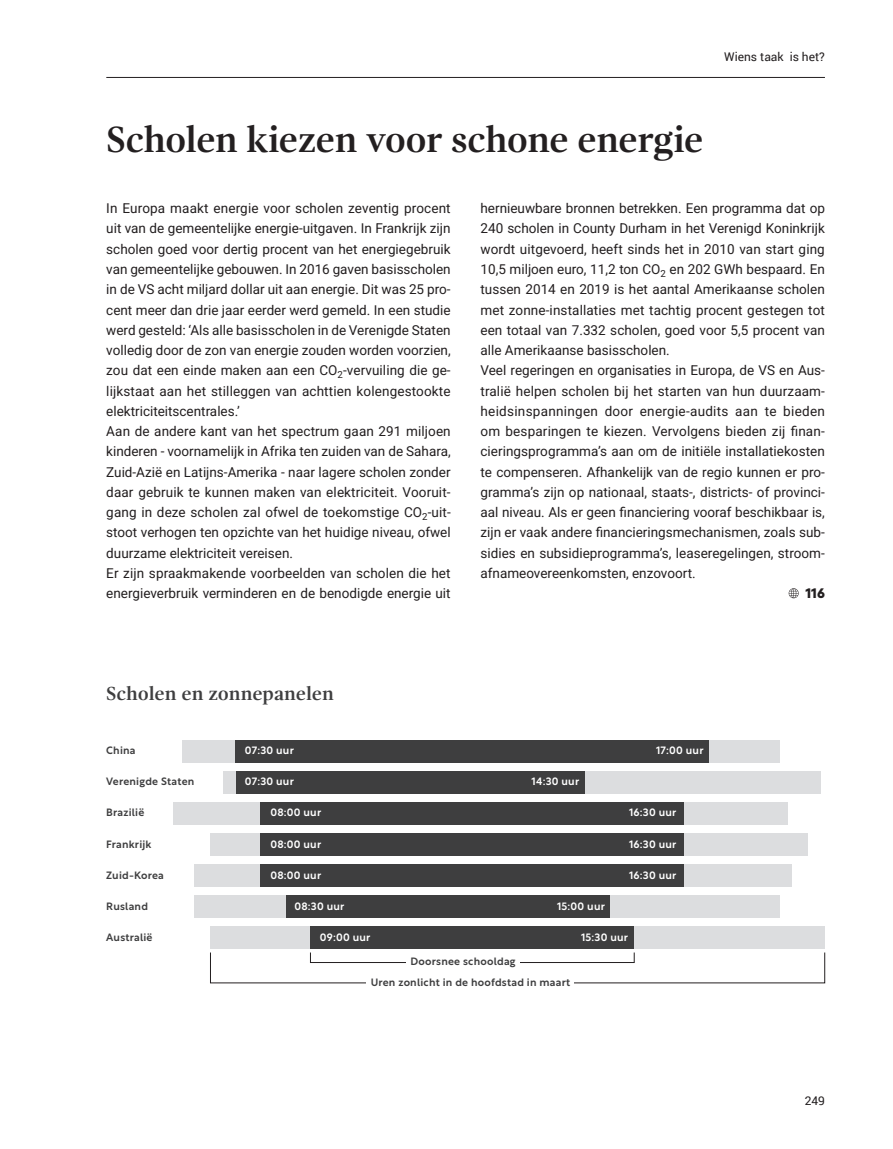
<style>
.page{position:relative;width:893px;height:1149px;background:#fff}
.page>*{position:absolute;margin:0;border:0;box-sizing:border-box;transform-origin:0 0}
.t1{font:700 37.5px "Gandhi Serif";letter-spacing:-.02em;color:#231f20}
.t2{font:700 19.5px "Gandhi Serif";letter-spacing:-.005em;color:#3e3e3f}
.t3{font:13.5px/20.2px "Roboto";color:#231f20}
.t4{font:700 13.5px "Rustica";color:#231f20}
.t5{font:12px "Roboto";color:#231f20}
.t6{font:500 10.5px/21.1px "Rustica";letter-spacing:.02em;color:#3e3e3f}
.t7{font:500 10.5px "Rustica";letter-spacing:.02em;color:#fff}
</style>
<div class="page">
<svg style="left:789px;top:588px;width:10px;height:10px"></svg>
<div style="left:173px;top:802px;width:615px;height:22px;background:#dcdddf"></div>
<div style="left:261px;top:802px;width:423px;height:22px;background:#3e3e3f"></div>
<div style="left:210px;top:926px;width:615px;height:22px;background:#dcdddf"></div>
<div style="left:310px;top:926px;width:324px;height:22px;background:#3e3e3f"></div>
<div style="left:182px;top:740px;width:597px;height:22px;background:#dcdddf"></div>
<div style="left:236px;top:740px;width:473px;height:22px;background:#3e3e3f"></div>
<div style="left:223px;top:771px;width:597px;height:22px;background:#dcdddf"></div>
<div style="left:236px;top:771px;width:348px;height:22px;background:#3e3e3f"></div>
<div style="left:210px;top:833px;width:598px;height:22px;background:#dcdddf"></div>
<div style="left:261px;top:833px;width:423px;height:22px;background:#3e3e3f"></div>
<div style="left:194px;top:864px;width:598px;height:22px;background:#dcdddf"></div>
<div style="left:261px;top:864px;width:423px;height:22px;background:#3e3e3f"></div>
<div style="left:194px;top:895px;width:585px;height:22px;background:#dcdddf"></div>
<div style="left:286px;top:895px;width:323px;height:22px;background:#3e3e3f"></div>
<hr style="left:106px;top:77px;width:719px;height:1px;background:#231f20">
<p class="t5" style="left:724px;top:48px;width:102px">Wiens taak is het?</p>
<h1 class="t1" style="left:106px;top:118px;width:599px">Scholen kiezen voor schone energie</h1>
<p class="t3" style="left:106px;top:198px;width:346px">In Europa maakt energie voor scholen zeventig procent uit van de gemeentelijke energie-uitgaven. In Frankrijk zijn scholen goed voor dertig procent van het energiegebruik van gemeentelijke gebouwen. In 2016 gaven basisscholen in de VS acht miljard dollar uit aan energie. Dit was 25 pro&shy;cent meer dan drie jaar eerder werd gemeld. In een studie werd gesteld: ‘Als alle basisscholen in de Verenigde Staten volledig door de zon van energie zouden worden voorzien, zou dat een einde maken aan een CO<sub>2</sub>-vervuiling die ge&shy;lijkstaat aan het stilleggen van achttien kolengestookte elektriciteitscentrales.’<br>Aan de andere kant van het spectrum gaan 291 miljoen kinderen - voornamelijk in Afrika ten zuiden van de Sahara, Zuid-Azië en Latijns-Amerika - naar lagere scholen zonder daar gebruik te kunnen maken van elektriciteit. Vooruit&shy;gang in deze scholen zal ofwel de toekomstige CO<sub>2</sub>-uit&shy;stoot verhogen ten opzichte van het huidige niveau, ofwel duurzame elektriciteit vereisen.<br>Er zijn spraakmakende voorbeelden van scholen die het energieverbruik verminderen en de benodigde energie uit</p>
<p class="t3" style="left:480px;top:198px;width:346px">hernieuwbare bronnen betrekken. Een programma dat op 240 scholen in County Durham in het Verenigd Koninkrijk wordt uitgevoerd, heeft sinds het in 2010 van start ging 10,5 miljoen euro, 11,2 ton CO<sub>2</sub> en 202 GWh bespaard. En tussen 2014 en 2019 is het aantal Amerikaanse scholen met zonne-installaties met tachtig procent gestegen tot een totaal van 7.332 scholen, goed voor 5,5 procent van alle Amerikaanse basisscholen.<br>Veel regeringen en organisaties in Europa, de VS en Aus&shy;tralië helpen scholen bij het starten van hun duurzaam&shy;heidsinspanningen door energie-audits aan te bieden om besparingen te kiezen. Vervolgens bieden zij finan&shy;cieringsprogramma’s aan om de initiële installatiekosten te compenseren. Afhankelijk van de regio kunnen er pro&shy;gramma’s zijn op nationaal, staats-, districts- of provinci&shy;aal niveau. Als er geen financiering vooraf beschikbaar is, zijn er vaak andere financieringsmechanismen, zoals sub&shy;sidies en subsidieprogramma’s, leaseregelingen, stroom&shy;afnameovereenkomsten, enzovoort.</p>
<p class="t4" style="left:805px;top:581px;width:21px">116</p>
<h2 class="t2" style="left:106px;top:681px;width:229px">Scholen en zonnepanelen</h2>
<p class="t6" style="left:106px;top:738px;width:31px">China</p>
<p class="t6" style="left:106px;top:769px;width:90px">Verenigde Staten</p>
<p class="t6" style="left:106px;top:800px;width:40px">Brazilië</p>
<p class="t6" style="left:106px;top:831px;width:47px">Frankrijk</p>
<p class="t6" style="left:106px;top:863px;width:59px">Zuid-Korea</p>
<p class="t6" style="left:106px;top:894px;width:43px">Rusland</p>
<p class="t6" style="left:106px;top:925px;width:48px">Australië</p>
<p class="t7" style="left:245px;top:740px;width:50px">07:30 uur</p>
<p class="t7" style="left:245px;top:772px;width:50px">07:30 uur</p>
<p class="t7" style="left:270px;top:803px;width:52px">08:00 uur</p>
<p class="t7" style="left:270px;top:834px;width:52px">08:00 uur</p>
<p class="t7" style="left:270px;top:865px;width:52px">08:00 uur</p>
<p class="t7" style="left:294px;top:897px;width:51px">08:30 uur</p>
<p class="t7" style="left:320px;top:928px;width:52px">09:00 uur</p>
<p class="t7" style="left:656px;top:740px;width:49px">17:00 uur</p>
<p class="t7" style="left:531px;top:772px;width:49px">14:30 uur</p>
<p class="t7" style="left:629px;top:803px;width:49px">16:30 uur</p>
<p class="t7" style="left:629px;top:834px;width:49px">16:30 uur</p>
<p class="t7" style="left:629px;top:865px;width:49px">16:30 uur</p>
<p class="t7" style="left:557px;top:897px;width:49px">15:00 uur</p>
<p class="t7" style="left:581px;top:928px;width:49px">15:30 uur</p>
<p class="t6" style="left:371px;top:949px;width:201px;text-indent:40px">Doorsnee schooldag<br>Uren zonlicht in de hoofdstad in maart</p>
<p class="t5" style="left:805px;top:1091px;width:22px">249</p>
</div>
